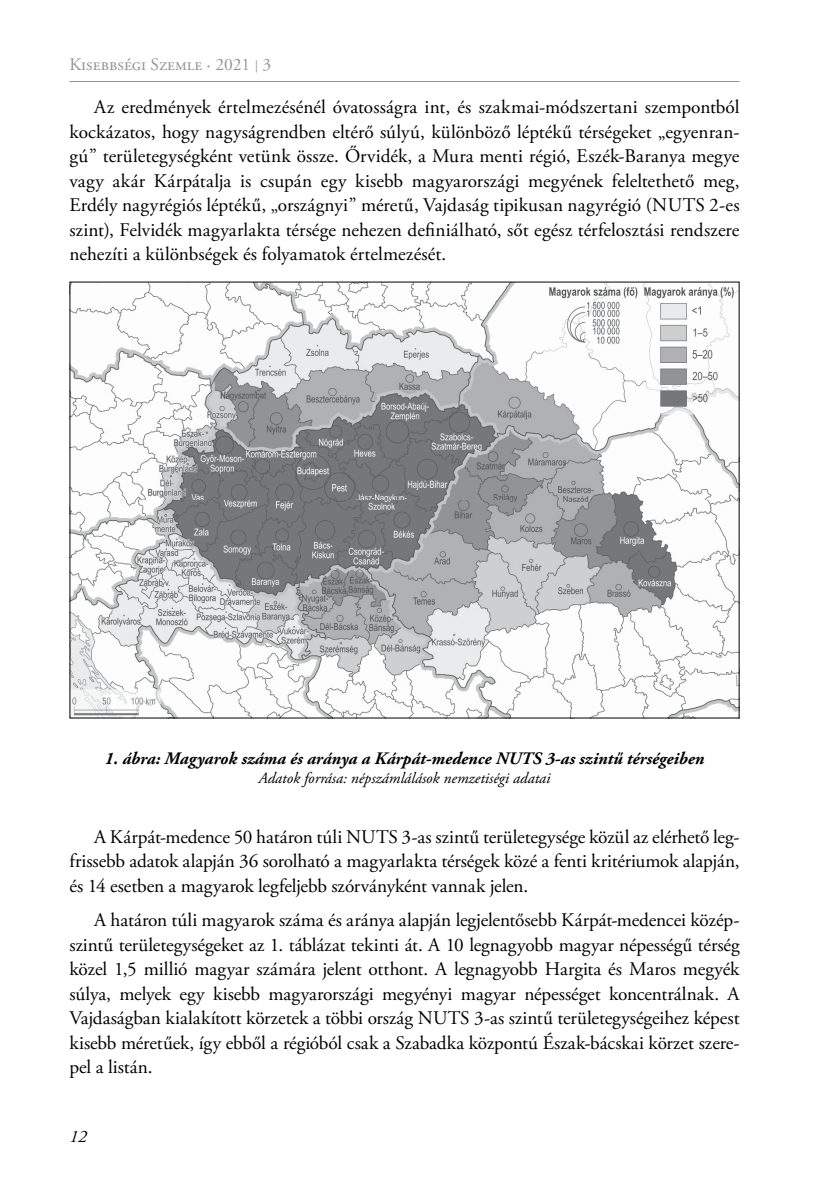
<style>
.page{position:relative;width:819px;height:1191px;background:#fff}
.page>*{position:absolute;margin:0;border:0;box-sizing:border-box;transform-origin:0 0}
.t1{font:19.25px/24.5px "Adobe Garamond Pro";letter-spacing:-.005em;color:#000;text-align:justify}
.t2{font:italic 700 17.5px "Adobe Garamond Pro";color:#000}
.t3{font:17.5px "Adobe Garamond Pro";color:#939598}
.t4{font:italic 17.5px "Adobe Garamond Pro";color:#000}
.t5{font:italic 15.75px "Adobe Garamond Pro";color:#000}
</style>
<div class="page">
<hr style="left:69px;top:81px;width:670px;height:1px;background:#000">
<img style="left:71px;top:284px;width:666px;height:432px">
<p class="t3" style="left:69px;top:54px;width:203px">Kisebbségi Szemle · 2021 3</p>
<p class="t1" style="left:69px;top:95px;width:671px;text-indent:25px">Az eredmények értelmezésénél óvatosságra int, és szakmai-módszertani szempontból kockázatos, hogy nagyságrendben eltérő súlyú, különböző léptékű térségeket „egyenran&shy;gú” területegységként vetünk össze. Őrvidék, a Mura menti régió, Eszék-Baranya megye vagy akár Kárpátalja is csupán egy kisebb magyarországi megyének feleltethető meg, Erdély nagyrégiós léptékű, „országnyi” méretű, Vajdaság tipikusan nagyrégió (NUTS 2-es szint), Felvidék magyarlakta térsége nehezen definiálható, sőt egész térfelosztási rendszere nehezíti a különbségek és folyamatok értelmezését.</p>
<p class="t2" style="left:105px;top:748px;width:601px">1. ábra: Magyarok száma és aránya a Kárpát-medence NUTS 3-as szintű térségeiben</p>
<p class="t5" style="left:258px;top:768px;width:293px">Adatok forrása: népszámlálások nemzetiségi adatai</p>
<p class="t1" style="left:69px;top:825px;width:671px;text-indent:25px">A Kárpát-medence 50 határon túli NUTS 3-as szintű területegysége közül az elérhető leg&shy;frissebb adatok alapján 36 sorolható a magyarlakta térségek közé a fenti kritériumok alapján, és 14 esetben a magyarok legfeljebb szórványként vannak jelen.</p>
<p class="t1" style="left:69px;top:908px;width:672px;text-indent:25px">A határon túli magyarok száma és aránya alapján legjelentősebb Kárpát-medencei közép&shy;szintű területegységeket az 1. táblázat tekinti át. A 10 legnagyobb magyar népességű térség közel 1,5 millió magyar számára jelent otthont. A legnagyobb Hargita és Maros megyék súlya, melyek egy kisebb magyarországi megyényi magyar népességet koncentrálnak. A Vajdaságban kialakított körzetek a többi ország NUTS 3-as szintű területegységeihez képest kisebb méretűek, így ebből a régióból csak a Szabadka központú Észak-bácskai körzet szere&shy;pel a listán.</p>
<p class="t4" style="left:69px;top:1126px;width:19px">12</p>
</div>
